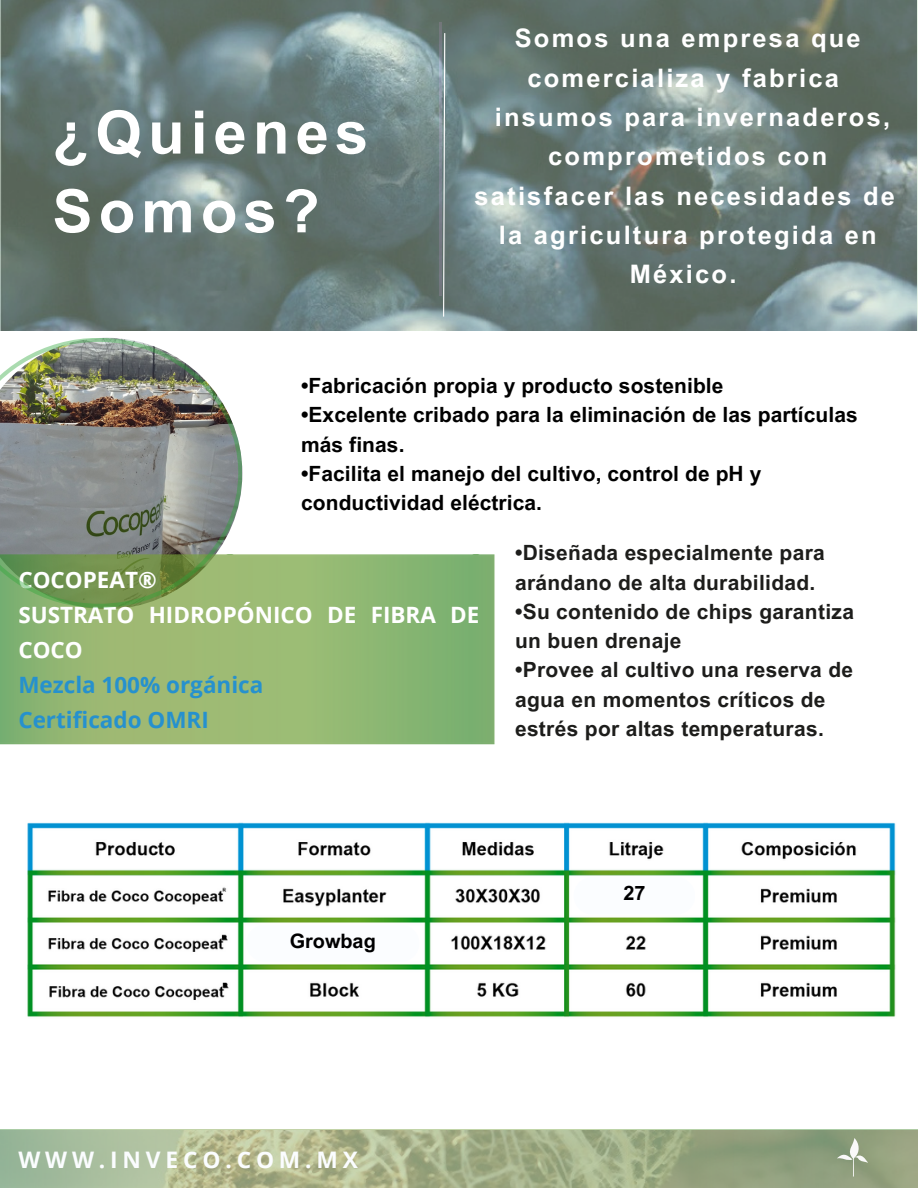
<style>
.page{position:relative;width:918px;height:1188px;background:#fff}
.page>*{position:absolute;margin:0;border:0;box-sizing:border-box;transform-origin:0 0}
.t1{font:700 60px/78.8px "Arial MT Pro";letter-spacing:.1em;color:#fff}
.t2{font:700 25.5px/39.3px "Arial MT Pro";letter-spacing:.085em;color:#fff;text-align:center}
.t3{font:700 22.8px "Open Sans";letter-spacing:.215em;color:#fbfdff}
.t4{font:700 22.5px/34.8px "Open Sans";color:#fff}
.t5{font:700 22.5px "Open Sans";color:#2691ce}
.t6{font:700 21px "Arial MT Pro";letter-spacing:.015em;color:#1d1d1b}
.t7{font:700 21px/29.2px "Arial MT Pro";letter-spacing:.005em;color:#000}
.t8{font:700 19.95px "Arial MT Pro";color:#000}
</style>
<div class="page">
<img style="left:0;top:1131px;width:918px;height:57px">
<svg style="left:837px;top:1138px;width:31px;height:39px"></svg>
<svg style="left:0;top:0;width:918px;height:330px;background:#6b7d7a"></svg>
<hr style="left:440px;top:23px;width:1px;height:273px;background:#f1f5f9">
<svg style="left:442px;top:32px;width:4px;height:286px"></svg>
<img style="left:0;top:554px;width:495px;height:191px">
<img style="left:0;top:338px;width:242px;height:270px">
<img style="left:27px;top:822px;width:869px;height:195px">
<div style="left:246px;top:925px;width:173px;height:37px;background:#fbfdff;border-radius:19px"></div>
<div style="left:574px;top:877px;width:121px;height:37px;background:#fbfdff;border-radius:19px"></div>
<p class="t1" style="left:53px;top:101px;width:317px">¿Quienes<br>Somos?</p>
<p class="t2" style="left:475px;top:22px;width:422px">Somos una empresa que comercializa y fabrica insumos para invernaderos, comprometidos con satisfacer las necesidades de</p>
<p class="t2" style="left:499px;top:219px;width:379px">la agricultura protegida en<br>México.</p>
<p class="t7" style="left:301px;top:374px;width:424px">•Fabricación propia y producto sostenible</p>
<p class="t7" style="left:301px;top:403px;width:558px">•Excelente cribado para la eliminación de las partículas</p>
<p class="t7" style="left:301px;top:432px;width:105px">más finas.</p>
<p class="t7" style="left:301px;top:462px;width:462px">•Facilita el manejo del cultivo, control de pH y conductividad eléctrica.</p>
<p class="t4" style="left:18px;top:562px;width:140px">COCOPEAT®</p>
<p class="t4" style="left:18px;top:597px;width:463px">SUSTRATO HIDROPÓNICO DE FIBRA DE<br>COCO</p>
<p class="t5" style="left:18px;top:669px;width:247px">Mezcla 100% orgánica</p>
<p class="t5" style="left:18px;top:704px;width:192px">Certificado OMRI</p>
<p class="t6" style="left:515px;top:545px;width:311px">•Diseñada especialmente para</p>
<p class="t6" style="left:515px;top:574px;width:302px">arándano de alta durabilidad.</p>
<p class="t6" style="left:515px;top:604px;width:341px">•Su contenido de chips garantiza</p>
<p class="t6" style="left:515px;top:633px;width:168px">un buen drenaje</p>
<p class="t6" style="left:515px;top:662px;width:340px">•Provee al cultivo una reserva de</p>
<p class="t6" style="left:515px;top:691px;width:312px">agua en momentos críticos de</p>
<p class="t6" style="left:515px;top:721px;width:310px">estrés por altas temperaturas.</p>
<p class="t8" style="left:290px;top:933px;width:88px">Growbag</p>
<p class="t8" style="left:623px;top:886px;width:24px">27</p>
<p class="t3" style="left:18px;top:1144px;width:341px">WWW.INVECO.COM.MX</p>
</div>
